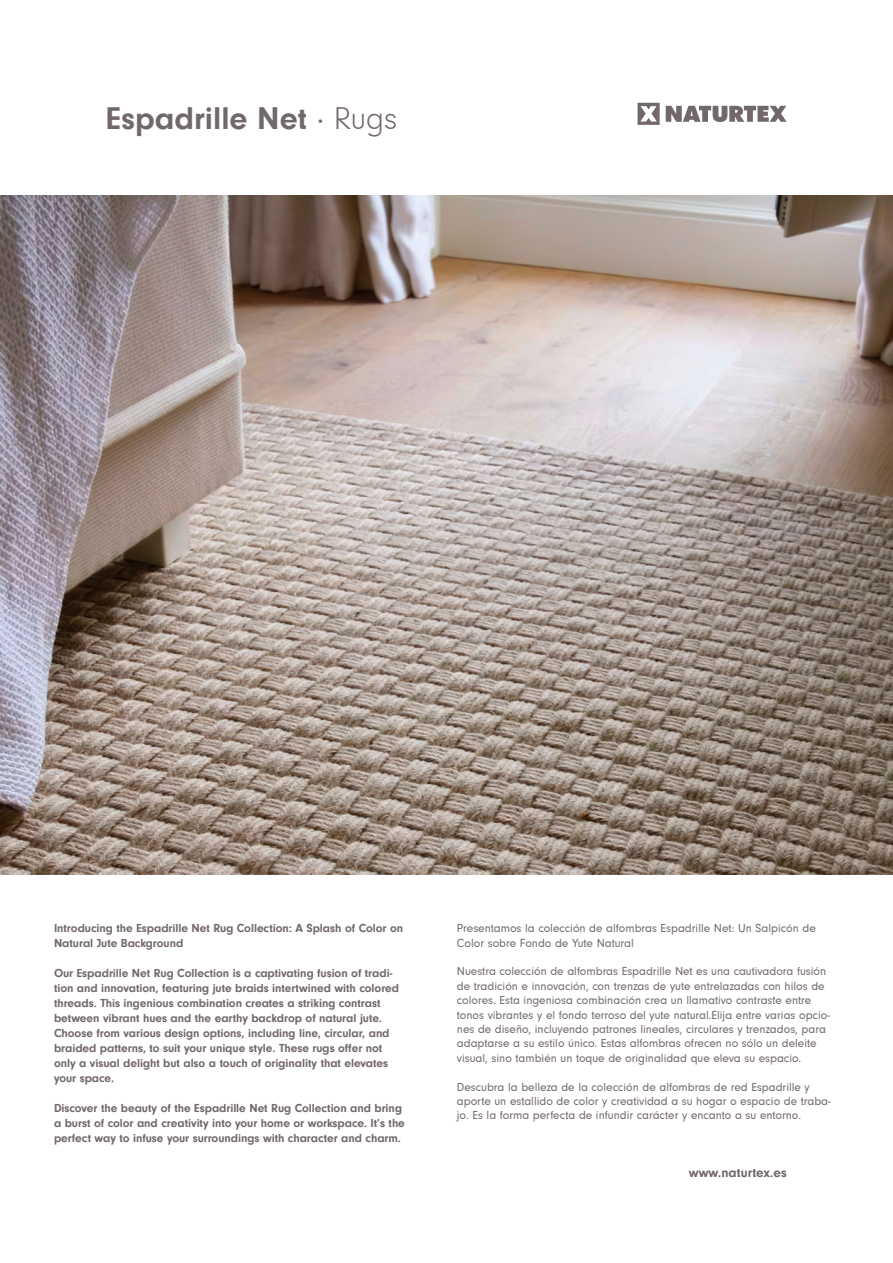
<style>
.page{position:relative;width:893px;height:1263px;background:#fff}
.page>*{position:absolute;margin:0;border:0;box-sizing:border-box;transform-origin:0 0}
.t1{font:700 32.4px "Neuzeit Gro";color:#736869}
.t2{font:700 13.5px "Neuzeit Gro";color:#736869}
.t3{font:12px/14.4px "Neuzeit Gro";color:#736869}
.t4{font:700 12px/15px "Neuzeit Gro";letter-spacing:-.005em;color:#736869}
.s1{font-weight:400}
.s2{font-weight:300}
</style>
<div class="page">
<svg style="left:637px;top:103px;width:150px;height:22px"></svg>
<img style="left:0;top:196px;width:893px;height:679px">
<p class="t1" style="left:106px;top:100px;width:292px">Espadrille Net <span class="s1">·</span> <span class="s2">Rugs</span></p>
<p class="t4" style="left:54px;top:921px;width:351px">Introducing the Espadrille Net Rug Collection: A Splash of Color on<br>Natural Jute Background</p>
<p class="t4" style="left:54px;top:966px;width:347px">Our Espadrille Net Rug Collection is a captivating fusion of tradi&shy;tion and innovation, featuring jute braids intertwined with colored threads. This ingenious combination creates a striking contrast between vibrant hues and the earthy backdrop of natural jute.<br>Choose from various design options, including line, circular, and braided patterns, to suit your unique style. These rugs offer not only a visual delight but also a touch of originality that elevates your space.</p>
<p class="t4" style="left:54px;top:1101px;width:352px">Discover the beauty of the Espadrille Net Rug Collection and bring a burst of color and creativity into your home or workspace. It’s the perfect way to infuse your surroundings with character and charm.</p>
<p class="t3" style="left:457px;top:921px;width:360px">Presentamos la colección de alfombras Espadrille Net: Un Salpicón de<br>Color sobre Fondo de Yute Natural</p>
<p class="t3" style="left:457px;top:964px;width:374px">Nuestra colección de alfombras Espadrille Net es una cautivadora fusión de tradición e innovación, con trenzas de yute entrelazadas con hilos de colores. Esta ingeniosa combinación crea un llamativo contraste entre tonos vibrantes y el fondo terroso del yute natural.Elija entre varias opcio&shy;nes de diseño, incluyendo patrones lineales, circulares y trenzados, para adaptarse a su estilo único. Estas alfombras ofrecen no sólo un deleite visual, sino también un toque de originalidad que eleva su espacio.</p>
<p class="t3" style="left:457px;top:1080px;width:375px">Descubra la belleza de la colección de alfombras de red Espadrille y aporte un estallido de color y creatividad a su hogar o espacio de traba&shy;jo. Es la forma perfecta de infundir carácter y encanto a su entorno.</p>
<p class="t2" style="left:689px;top:1165px;width:99px">www.naturtex.es</p>
</div>
